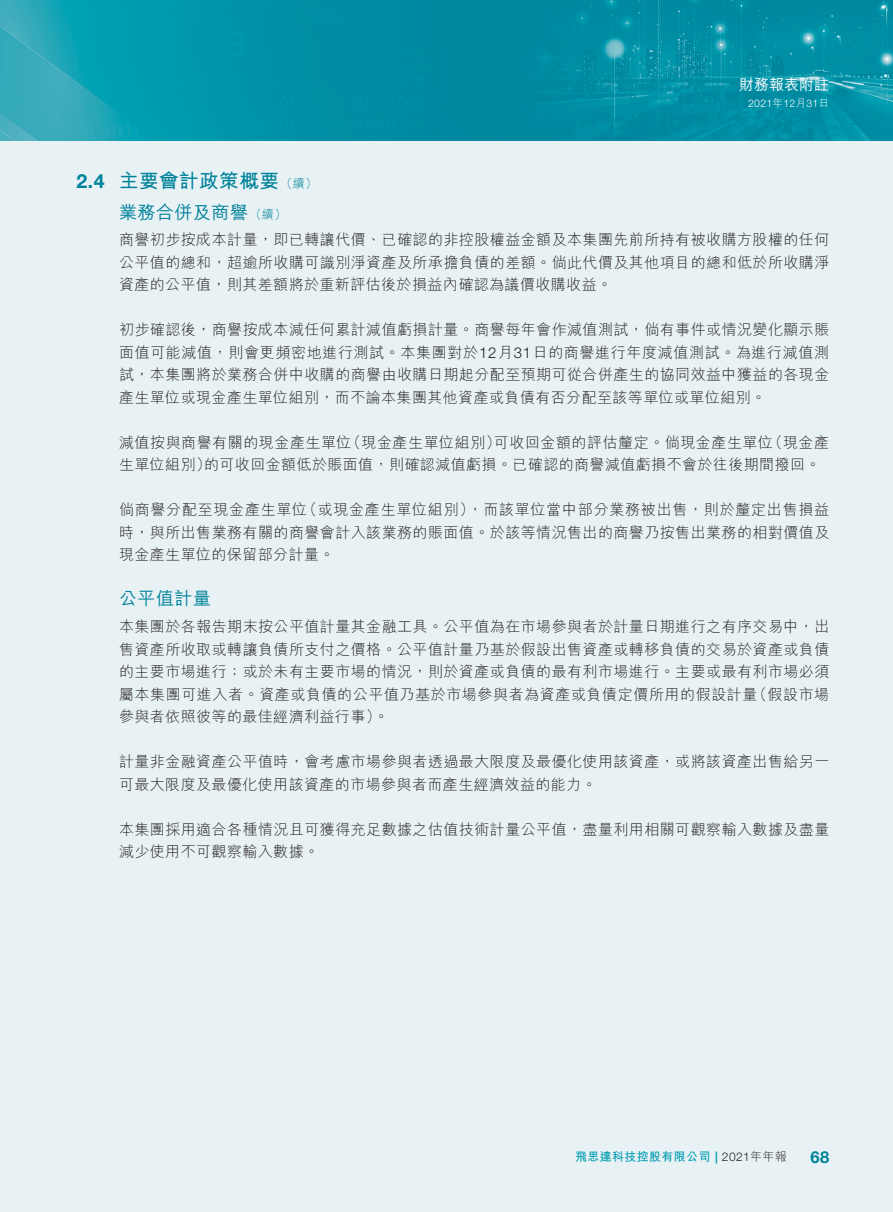
<style>
.page{position:relative;width:893px;height:1212px;background:#fff}
.page>*{position:absolute;margin:0;border:0;box-sizing:border-box;transform-origin:0 0}
.t1{font:700 19.5px "M Hei HK";letter-spacing:.03em;color:#00829b}
.t2{font:700 19.5px "Helvetica Neue LT Std";color:#00829b}
.t3{font:500 18px "M Hei HK";letter-spacing:.03em;color:#00829b}
.t4{font:700 16.5px "Helvetica Neue LT Std";color:#00829b}
.t5{font:300 15px/22.5px "M Hei HK";letter-spacing:.03em;color:#231f20}
.t6{font:300 15px "M Hei HK";letter-spacing:.05em;color:#231f20}
.t7{font:500 15px "M Hei HK";color:#fff}
.t8{font:700 12px "M Hei HK";letter-spacing:.03em;color:#009baf}
.t9{font:300 12px "M Hei HK";color:#00829b}
.t10{font:300 10.5px "Helvetica Neue LT Std";letter-spacing:.03em;color:#fff}
.s1{font-family:"M Hei HK"}
.s2{font-family:"Helvetica Neue LT Std"}
.s3{font-family:"Helvetica Neue LT Std";font-weight:300;color:#231f20}
.s4{font-weight:300;color:#231f20}
</style>
<div class="page">
<div style="left:0;top:140px;width:893px;height:1072px;background:#e8f2f5"></div>
<img style="left:0;top:0;width:893px;height:140px">
<p class="t7" style="left:739px;top:73px;width:91px">財務報表附註</p>
<p class="t10" style="left:748px;top:97px;width:83px">2021<span class="s1">年</span>12<span class="s1">月</span>31<span class="s1">日</span></p>
<h1 class="t2" style="left:77px;top:168px;width:30px">2.4</h1>
<h1 class="t1" style="left:119px;top:166px;width:161px">主要會計政策概要</h1>
<p class="t9" style="left:281px;top:177px;width:38px">（續(</p>
<p class="t3" style="left:119px;top:199px;width:131px">業務合併及商譽</p>
<p class="t5" style="left:119px;top:228px;width:712px;text-align:justify">商譽初步按成本計量，即已轉讓代價、已確認的非控股權益金額及本集團先前所持有被收購方股權的任何公平值的總和，超逾所收購可識別淨資產及所承擔負債的差額。倘此代價及其他項目的總和低於所收購淨資產的公平值，則其差額將於重新評估後於損益內確認為議價收購收益。</p>
<p class="t5" style="left:119px;top:318px;width:712px;text-align:justify">初步確認後，商譽按成本減任何累計減值虧損計量。商譽每年會作減值測試，倘有事件或情況變化顯示賬面值可能減值，則會更頻密地進行測試。本集團對於<span class="s2">12</span>月<span class="s2">31</span>日的商譽進行年度減值測試。為進行減值測試，本集團將於業務合併中收購的商譽由收購日期起分配至預期可從合併產生的協同效益中獲益的各現金產生單位或現金產生單位組別，而不論本集團其他資產或負債有否分配至該等單位或單位組別。</p>
<p class="t5" style="left:768px;top:431px;width:63px">（現金產</p>
<p class="t9" style="left:250px;top:208px;width:38px">（續(</p>
<p class="t5" style="left:346px;top:431px;width:156px">（現金產生單位組別）</p>
<p class="t5" style="left:204px;top:431px;width:618px;text-indent:-85px">減值按與商譽有關的現金產生單位<br>的可收回金額低於賬面值，則確認減值虧損。已確認的商譽減值虧損不會於往後期間撥回。</p>
<p class="t5" style="left:494px;top:431px;width:281px">可收回金額的評估釐定。倘現金產生單位</p>
<p class="t5" style="left:119px;top:453px;width:94px">生單位組別）</p>
<p class="t6" style="left:302px;top:502px;width:529px">（或現金產生單位組別 ，） 而該單位當中部分業務被出售，則於釐定出售損益</p>
<p class="t5" style="left:119px;top:498px;width:712px">倘商譽分配至現金產生單位<br>時，與所出售業務有關的商譽會計入該業務的賬面值。於該等情況售出的商譽乃按售出業務的相對價值及現金產生單位的保留部分計量。</p>
<p class="t3" style="left:119px;top:586px;width:94px">公平值計量</p>
<p class="t5" style="left:119px;top:615px;width:712px;text-align:right">本集團於各報告期末按公平值計量其金融工具。公平值為在市場參與者於計量日期進行之有序交易中，出售資產所收取或轉讓負債所支付之價格。公平值計量乃基於假設出售資產或轉移負債的交易於資產或負債的主要市場進行；或於未有主要市場的情況，則於資產或負債的最有利市場進行。主要或最有利市場必須（假設市場</p>
<p class="t5" style="left:119px;top:683px;width:640px">屬本集團可進入者。資產或負債的公平值乃基於市場參與者為資產或負債定價所用的假設計量參與者依照彼等的最佳經濟利益行事。(</p>
<p class="t5" style="left:119px;top:750px;width:712px">計量非金融資產公平值時，會考慮市場參與者透過最大限度及最優化使用該資產，或將該資產出售給另一可最大限度及最優化使用該資產的市場參與者而產生經濟效益的能力。</p>
<p class="t5" style="left:119px;top:818px;width:712px">本集團採用適合各種情況且可獲得充足數據之估值技術計量公平值，盡量利用相關可觀察輸入數據及盡量減少使用不可觀察輸入數據。</p>
<p class="t8" style="left:575px;top:1148px;width:213px">飛思達科技控股有限公司 <span class="s2">|</span> <span class="s3">2021</span><span class="s4">年年報</span></p>
<p class="t4" style="left:810px;top:1147px;width:20px">68</p>
</div>
